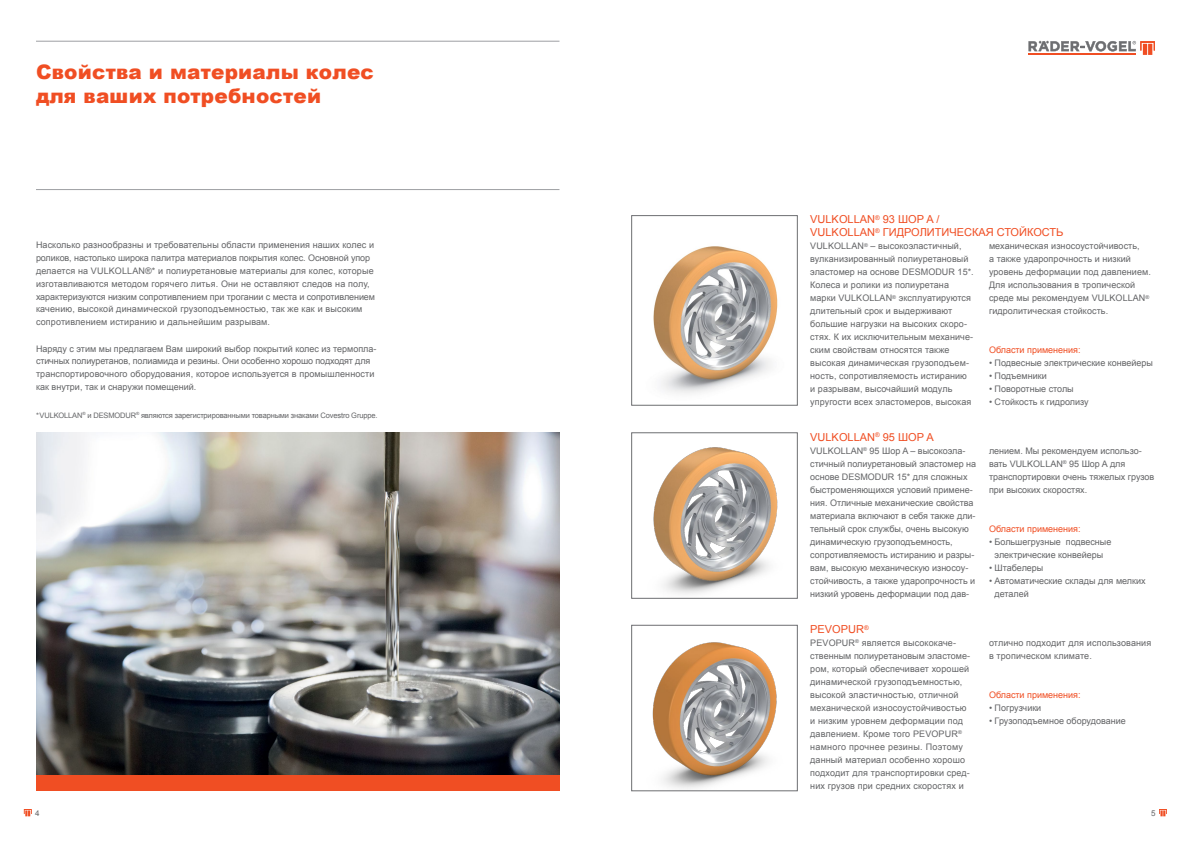
<style>
.page{position:relative;width:1191px;height:842px;background:#fff}
.page>*{position:absolute;margin:0;border:0;box-sizing:border-box;transform-origin:0 0}
.t1{font:900 20px/24px "Arial";letter-spacing:.01em;color:#f04e23}
.t2{font:11px/13px "Arial";color:#f04e23}
.t3{font:9px/13px "Arial";letter-spacing:.005em;color:#636466}
.t4{font:9px "Arial";color:#f04e23}
.t5{font:8px "Arial";color:#636466}
.t6{font:7.5px "Arial";letter-spacing:-.02em;color:#636466}
</style>
<div class="page">
<img style="left:653px;top:447px;width:125px;height:147px">
<img style="left:652px;top:642px;width:125px;height:147px">
<div style="left:631px;top:625px;width:166px;height:166px;border:1px solid #6d6e71"></div>
<img style="left:653px;top:246px;width:125px;height:148px">
<div style="left:631px;top:215px;width:166px;height:190px;border:1px solid #6d6e71"></div>
<img style="left:36px;top:433px;width:523px;height:342px">
<svg style="left:24px;top:809px;width:8px;height:7px"></svg>
<svg style="left:1159px;top:809px;width:7px;height:7px"></svg>
<hr style="left:36px;top:41px;width:523px;height:1px;background:#9d9fa2">
<hr style="left:36px;top:189px;width:523px;height:1px;background:#9d9fa2">
<svg style="left:1028px;top:41px;width:127px;height:14px"></svg>
<div style="left:36px;top:775px;width:523px;height:16px;background:#f04e23"></div>
<h1 class="t1" style="left:36px;top:59px;width:339px">Свойства и материалы колес для ваших потребностей</h1>
<p class="t3" style="left:36px;top:238px;width:340px">Насколько разнообразны и требовательны области применения наших колес и роликов, настолько широка палитра материалов покрытия колес. Основной упор делается на VULKOLLAN®* и полиуретановые материалы для колес, которые изготавливаются методом горячего литья. Они не оставляют следов на полу, характеризуются низким сопротивлением при трогании с места и сопротивлением качению, высокой динамической грузоподъемностью, так же как и высоким сопротивлением истиранию и дальнейшим разрывам.</p>
<p class="t3" style="left:36px;top:342px;width:342px">Наряду с этим мы предлагаем Вам широкий выбор покрытий колес из термопла&shy;стичных полиуретанов, полиамида и резины. Они особенно хорошо подходят для транспортировочного оборудования, которое используется в промышленности как внутри, так и снаружи помещений.</p>
<p class="t6" style="left:36px;top:410px;width:343px">*VULKOLLAN<sup>®</sup> и DESMODUR<sup>®</sup> являются зарегистрированными товарными знаками Covestro Gruppe.</p>
<p class="t2" style="left:810px;top:213px;width:255px">VULKOLLAN<sup>®</sup> 93 ШОР A /<br>VULKOLLAN<sup>®</sup> ГИДРОЛИТИЧЕСКАЯ СТОЙКОСТЬ</p>
<p class="t3" style="left:810px;top:240px;width:165px">VULKOLLAN<sup>®</sup> – высокоэластичный, вулканизированный полиуретановый эластомер на основе DESMODUR 15*.<br>Колеса и ролики из полиуретана марки VULKOLLAN<sup>®</sup> эксплуатируются длительный срок и выдерживают большие нагрузки на высоких скоро&shy;стях. К их исключительным механиче&shy;ским свойствам относятся также высокая динамическая грузоподъем&shy;ность, сопротивляемость истиранию и разрывам, высочайший модуль упругости всех эластомеров, высокая</p>
<p class="t3" style="left:989px;top:240px;width:163px">механическая износоустойчивость,<br>а также ударопрочность и низкий уровень деформации под давлением.<br>Для использования в тропической среде мы рекомендуем VULKOLLAN<sup>® </sup>гидролитическая стойкость.</p>
<p class="t4" style="left:989px;top:344px;width:93px">Области применения:</p>
<p class="t3" style="left:989px;top:357px;width:166px">• Подвесные электрические конвейеры</p>
<p class="t3" style="left:989px;top:370px;width:59px">• Подъемники</p>
<p class="t3" style="left:989px;top:383px;width:86px">• Поворотные столы</p>
<p class="t3" style="left:989px;top:396px;width:101px">• Стойкость к гидролизу</p>
<p class="t2" style="left:810px;top:430px;width:125px">VULKOLLAN<sup>®</sup> 95 ШОР A</p>
<p class="t3" style="left:810px;top:444px;width:167px">VULKOLLAN<sup>®</sup> 95 Шор A – высокоэла&shy;стичный полиуретановый эластомер на основе DESMODUR 15* для сложных быстроменяющихся условий примене&shy;ния. Отличные механические свойства материала включают в себя также дли&shy;тельный срок службы, очень высокую динамическую грузоподъемность, сопротивляемость истиранию и разры&shy;вам, высокую механическую износоу&shy;стойчивость, а также ударопрочность и низкий уровень деформации под дав-</p>
<p class="t3" style="left:989px;top:444px;width:167px">лением. Мы рекомендуем использо&shy;вать VULKOLLAN<sup>®</sup> 95 Шор A для транспортировки очень тяжелых грузов при высоких скоростях.</p>
<p class="t4" style="left:989px;top:523px;width:93px">Области применения:</p>
<p class="t3" style="left:989px;top:535px;width:124px;text-align:center">• Большегрузные подвесные электрические конвейеры</p>
<p class="t3" style="left:989px;top:561px;width:56px">• Штабелеры</p>
<p class="t3" style="left:994px;top:574px;width:152px;text-indent:-6px">• Автоматические склады для мелких деталей</p>
<p class="t2" style="left:810px;top:623px;width:60px">PEVOPUR<sup>®</sup></p>
<p class="t3" style="left:810px;top:636px;width:161px">PEVOPUR<sup>®</sup> является высококаче&shy;ственным полиуретановым эластоме&shy;ром, который обеспечивает хорошей динамической грузоподъемностью, высокой эластичностью, отличной механической износоустойчивостью и низким уровнем деформации под давлением. Кроме того PEVOPUR<sup>® </sup>намного прочнее резины. Поэтому данный материал особенно хорошо подходит для транспортировки сред&shy;них грузов при средних скоростях и</p>
<p class="t3" style="left:989px;top:636px;width:164px">отлично подходит для использования в тропическом климате.</p>
<p class="t4" style="left:989px;top:689px;width:93px">Области применения:</p>
<p class="t3" style="left:989px;top:701px;width:54px">• Погрузчики</p>
<p class="t3" style="left:989px;top:714px;width:138px">• Грузоподъемное оборудование</p>
<p class="t5" style="left:35px;top:808px;width:6px">4</p>
<p class="t5" style="left:1151px;top:808px;width:6px">5</p>
</div>
